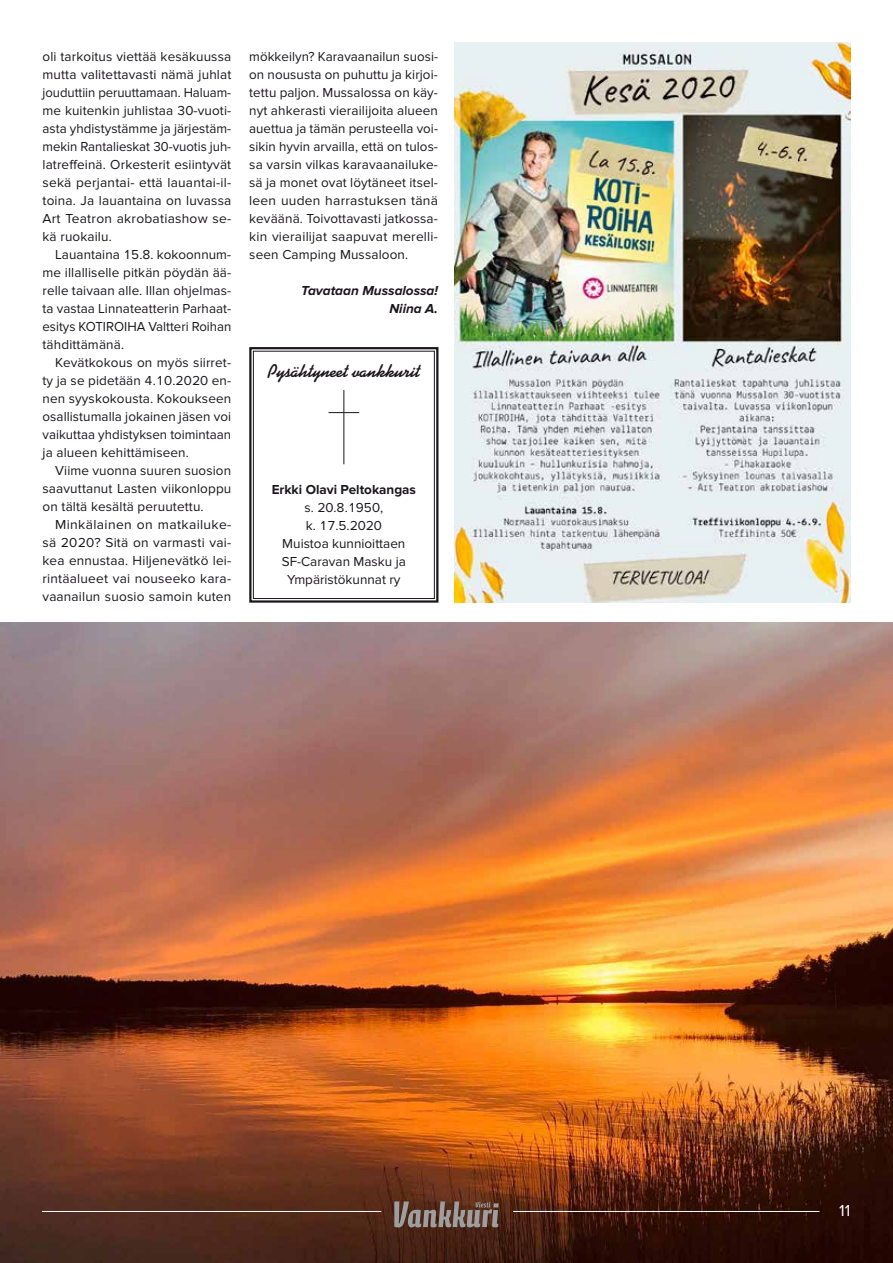
<style>
.page{position:relative;width:893px;height:1263px;background:#fff}
.page>*{position:absolute;margin:0;border:0;box-sizing:border-box;transform-origin:0 0}
.t1{font:700 18px "Kaufmann Std";color:#1a171c}
.t2{font:16.5px "Proxima Nova";color:#fff}
.t3{font:13.5px/18px "Proxima Nova";letter-spacing:.01em;color:#1a171c;text-align:justify}
.t4{font:italic 700 13.5px/18px "Proxima Nova";color:#1a171c;text-align:right}
.t5{font:700 13.5px "Proxima Nova";color:#1a171c}
</style>
<div class="page">
<img style="left:0;top:622px;width:893px;height:641px">
<img style="left:0;top:0;width:1px;height:719px">
<img style="left:455px;top:43px;width:395px;height:560px">
<svg style="left:249px;top:347px;width:190px;height:256px"></svg>
<div style="left:253px;top:351px;width:182px;height:248px;border:1px solid #1a171c"></div>
<hr style="left:513px;top:1211px;width:306px;height:1px;background:#fff">
<hr style="left:42px;top:1211px;width:339px;height:1px;background:#fff">
<svg style="left:394px;top:1201px;width:105px;height:26px;background:#77635b"></svg>
<p class="t3" style="left:43px;top:47px;width:190px">oli tarkoitus viettää kesäkuussa mutta valitettavasti nämä juhlat jouduttiin peruuttamaan. Haluam&shy;me kuitenkin juhlistaa 30-vuoti&shy;asta yhdistystämme ja järjestäm&shy;mekin Rantalieskat 30-vuotis juh&shy;latreffeinä. Orkesterit esiintyvät sekä perjantai- että lauantai-il&shy;toina. Ja lauantaina on luvassa Art Teatron akrobatiashow se&shy;kä ruokailu.</p>
<p class="t3" style="left:43px;top:245px;width:190px;text-indent:13px">Lauantaina 15.8. kokoonnum&shy;me illalliselle pitkän pöydän ää&shy;relle taivaan alle. Illan ohjelmas&shy;ta vastaa Linnateatterin Parhaat&shy;esitys KOTIROIHA Valtteri Roihan tähdittämänä.</p>
<p class="t3" style="left:43px;top:353px;width:190px;text-indent:13px">Kevätkokous on myös siirret&shy;ty ja se pidetään 4.10.2020 en&shy;nen syyskokousta. Kokoukseen osallistumalla jokainen jäsen voi vaikuttaa yhdistyksen toimintaan ja alueen kehittämiseen.</p>
<p class="t3" style="left:43px;top:461px;width:190px;text-indent:13px">Viime vuonna suuren suosion saavuttanut Lasten viikonloppu on tältä kesältä peruutettu.</p>
<p class="t3" style="left:43px;top:515px;width:190px;text-indent:13px">Minkälainen on matkailuke&shy;sä 2020? Sitä on varmasti vai&shy;kea ennustaa. Hiljenevätkö lei&shy;rintäalueet vai nouseeko kara&shy;vaanailun suosio samoin kuten</p>
<p class="t3" style="left:249px;top:47px;width:190px">mökkeilyn? Karavaanailun suosi&shy;on noususta on puhuttu ja kirjoi&shy;tettu paljon. Mussalossa on käy&shy;nyt ahkerasti vierailijoita alueen auettua ja tämän perusteella voi&shy;sikin hyvin arvailla, että on tulos&shy;sa varsin vilkas karavaanailuke&shy;sä ja monet ovat löytäneet itsel&shy;leen uuden harrastuksen tänä keväänä. Toivottavasti jatkossa&shy;kin vierailijat saapuvat merelli&shy;seen Camping Mussaloon.</p>
<p class="t4" style="left:301px;top:281px;width:138px">Tavataan Mussalossa!<br>Niina A.</p>
<h1 class="t1" style="left:268px;top:360px;width:153px">Pysähtyneet vankkurit</h1>
<p class="t5" style="left:272px;top:481px;width:146px">Erkki Olavi Peltokangas</p>
<p class="t3" style="left:282px;top:498px;width:126px;text-align:center">s. 20.8.1950,<br>k. 17.5.2020<br>Muistoa kunnioittaen<br>SF-Caravan Masku ja<br>Ympäristökunnat ry</p>
<p class="t2" style="left:839px;top:1201px;width:13px">11</p>
</div>
